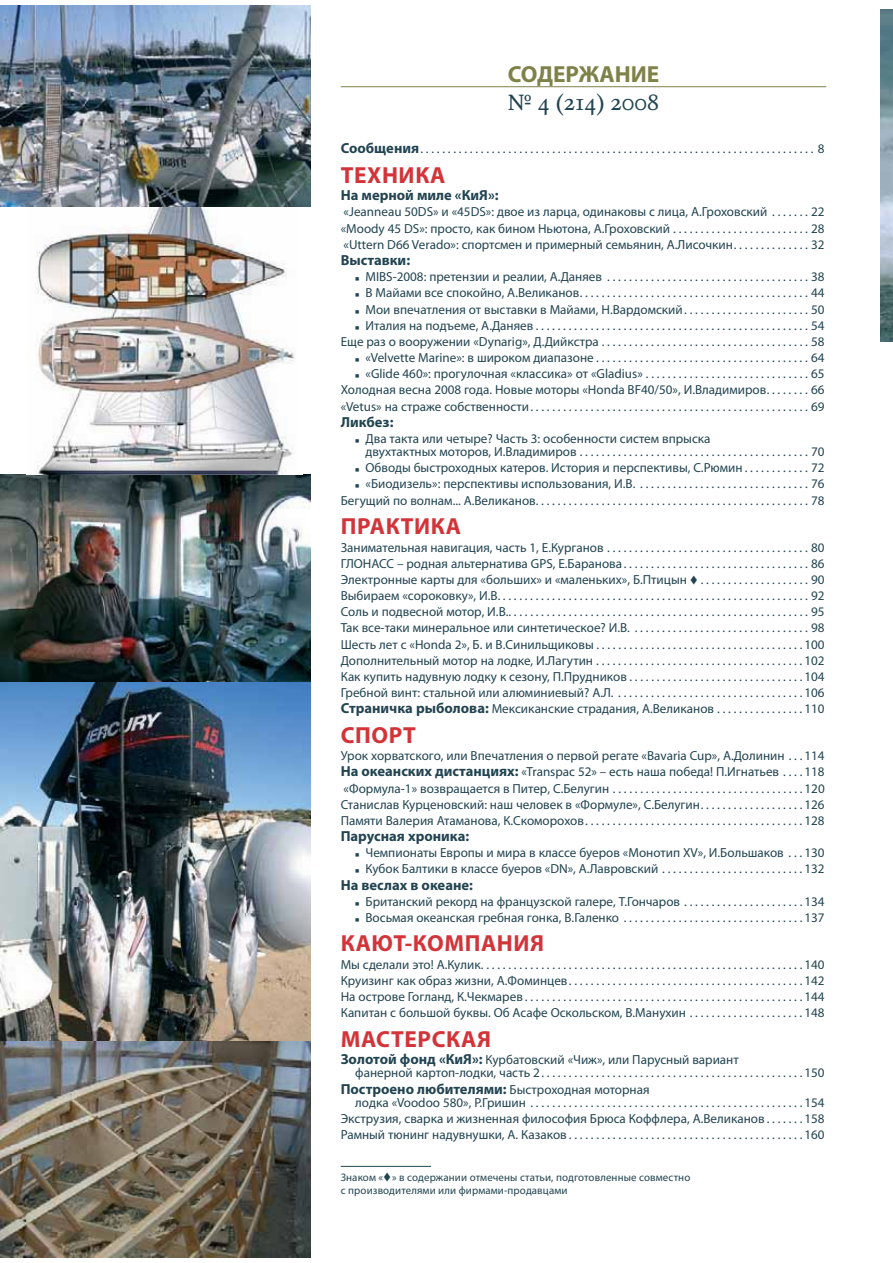
<style>
.page{position:relative;width:893px;height:1263px;background:#fff}
.page>*{position:absolute;margin:0;border:0;box-sizing:border-box;transform-origin:0 0}
.t1{font:700 23.25px "Myriad Pro";letter-spacing:.025em;color:#d23439}
.t2{font:700 23.25px "Myriad Pro";color:#7e8249}
.t3{font:21.9px "Octava SCC";color:#224451}
.t4{font:700 14.55px "Myriad Pro";color:#224451}
.t5{font:13.05px/16.2px "Myriad Pro";color:#224451;text-align:justify}
.t6{font:10.95px/13px "Myriad Pro";letter-spacing:.01em;color:#224451}
.t7{font:5.85px "Wingdings";color:#224451}
.s1{font-weight:700;font-size:14.55px}
.s2{font-weight:400;font-size:13.05px}
</style>
<div class="page">
<hr style="left:341px;top:86px;width:485px;height:1px;background:#7e8249">
<hr style="left:341px;top:1166px;width:90px;height:1px;background:#224451">
<img style="left:0;top:475px;width:310px;height:587px">
<img style="left:1px;top:1041px;width:309px;height:216px">
<img style="left:36px;top:207px;width:259px;height:267px">
<img style="left:880px;top:10px;width:12px;height:332px">
<img style="left:0;top:5px;width:310px;height:202px">
<h1 class="t2" style="left:508px;top:65px;width:153px">СОДЕРЖАНИЕ</h1>
<h2 class="t3" style="left:508px;top:90px;width:153px">№ 4 (214) 2008</h2>
<p class="t5" style="left:341px;top:142px;width:485px"><span class="s1">Сообщения</span>. . . . . . . . . . . . . . . . . . . . . . . . . . . . . . . . . . . . . . . . . . . . . . . . . . . . . . . . . . . . . . . . . . . . . . . . 8</p>
<h1 class="t1" style="left:341px;top:166px;width:106px">ТЕХНИКА</h1>
<p class="t4" style="left:341px;top:190px;width:159px">На мерной миле «КиЯ»:</p>
<p class="t5" style="left:341px;top:205px;width:485px">«Jeanneau 50DS» и «45DS»: двое из ларца, одинаковы с лица, А.Гроховский . . . . . . . 22 «Moody 45 DS»: просто, как бином Ньютона, А.Гроховский . . . . . . . . . . . . . . . . . . . . . . . . . 28 «Uttern D66 Verado»: спортсмен и примерный семьянин, А.Лисочкин. . . . . . . . . . . . . . 32</p>
<p class="t4" style="left:341px;top:255px;width:71px">Выставки:</p>
<p class="t5" style="left:341px;top:270px;width:485px;text-align:right">MIBS-2008: претензии и реалии, А.Даняев . . . . . . . . . . . . . . . . . . . . . . . . . . . . . . . . . . . . . 38<br>В Майами все спокойно, А.Великанов. . . . . . . . . . . . . . . . . . . . . . . . . . . . . . . . . . . . . . . . . . 44<br>Мои впечатления от выставки в Майами, Н.Вардомский. . . . . . . . . . . . . . . . . . . . . . . 50<br>Италия на подъеме, А.Даняев . . . . . . . . . . . . . . . . . . . . . . . . . . . . . . . . . . . . . . . . . . . . . . . . . . 54<br>Еще раз о вооружении «Dynarig», Д.Дийкстра . . . . . . . . . . . . . . . . . . . . . . . . . . . . . . . . . . . . . . 58 «Velvette Marine»: в широком диапазоне . . . . . . . . . . . . . . . . . . . . . . . . . . . . . . . . . . . . . . . 64 «Glide 460»: прогулочная «классика» от «Gladius» . . . . . . . . . . . . . . . . . . . . . . . . . . . . . . 65<br>Холодная весна 2008 года. Новые моторы «Honda BF40/50», И.Владимиров. . . . . . . . 66 «Vetus» на страже собственности. . . . . . . . . . . . . . . . . . . . . . . . . . . . . . . . . . . . . . . . . . . . . . . . . . . 69</p>
<p class="t4" style="left:341px;top:416px;width:54px">Ликбез:</p>
<p class="t5" style="left:365px;top:433px;width:460px;line-height:13.2px">Два такта или четыре? Часть 3: особенности систем впрыска<br>двухтактных моторов, И.Владимиров . . . . . . . . . . . . . . . . . . . . . . . . . . . . . . . . . . . . . . . . . . 70</p>
<p class="t5" style="left:341px;top:461px;width:485px;text-align:right">Обводы быстроходных катеров. История и перспективы, С.Рюмин . . . . . . . . . . . . 72 «Биодизель»: перспективы использования, И.В. . . . . . . . . . . . . . . . . . . . . . . . . . . . . . . . 76<br>Бегущий по волнам... А.Великанов. . . . . . . . . . . . . . . . . . . . . . . . . . . . . . . . . . . . . . . . . . . . . . . . . . 78</p>
<h1 class="t1" style="left:341px;top:517px;width:122px">ПРАКТИКА</h1>
<p class="t5" style="left:341px;top:540px;width:485px">Занимательная навигация, часть 1, Е.Курганов . . . . . . . . . . . . . . . . . . . . . . . . . . . . . . . . . . . . . 80<br>ГЛОНАСС – родная альтернатива GPS, Е.Баранова . . . . . . . . . . . . . . . . . . . . . . . . . . . . . . . . . . 86<br>Электронные карты для «больших» и «маленьких», Б.Птицын ▼ . . . . . . . . . . . . . . . . . . . . 90<br>Выбираем «сороковку», И.В. . . . . . . . . . . . . . . . . . . . . . . . . . . . . . . . . . . . . . . . . . . . . . . . . . . . . . . . . 92<br>Соль и подвесной мотор, И.В.. . . . . . . . . . . . . . . . . . . . . . . . . . . . . . . . . . . . . . . . . . . . . . . . . . . . . . . 95<br>Так все-таки минеральное или синтетическое? И.В. . . . . . . . . . . . . . . . . . . . . . . . . . . . . . . . . 98<br>Шесть лет с «Honda 2», Б. и В.Синильщиковы . . . . . . . . . . . . . . . . . . . . . . . . . . . . . . . . . . . . . . 100<br>Дополнительный мотор на лодке, И.Лагутин . . . . . . . . . . . . . . . . . . . . . . . . . . . . . . . . . . . . . . 102<br>Как купить надувную лодку к сезону, П.Прудников . . . . . . . . . . . . . . . . . . . . . . . . . . . . . . . . 104<br>Гребной винт: стальной или алюминиевый? А.Л. . . . . . . . . . . . . . . . . . . . . . . . . . . . . . . . . . . 106<br><span class="s1">Страничка рыболова:</span> Мексиканские страдания, А.Великанов . . . . . . . . . . . . . . . . 110</p>
<h1 class="t1" style="left:341px;top:726px;width:77px">СПОРТ</h1>
<p class="t5" style="left:341px;top:749px;width:485px">Урок хорватского, или Впечатления о первой регате «Bavaria Cup», А.Долинин . . . 114<br><span class="s1">На океанских дистанциях:</span> «Transpac 52» – есть наша победа! П.Игнатьев . . . . 118 «Формула-1» возвращается в Питер, С.Белугин . . . . . . . . . . . . . . . . . . . . . . . . . . . . . . . . . . . 120<br>Станислав Курценовский: наш человек в «Формуле», С.Белугин. . . . . . . . . . . . . . . . . . . 126<br>Памяти Валерия Атаманова, К.Скоморохов. . . . . . . . . . . . . . . . . . . . . . . . . . . . . . . . . . . . . . . . 128</p>
<p class="t4" style="left:341px;top:831px;width:130px">Парусная хроника:</p>
<p class="t5" style="left:365px;top:846px;width:461px">Чемпионаты Европы и мира в классе буеров «Монотип XV», И.Большаков . . . 130<br>Кубок Балтики в классе буеров «DN», А.Лавровский . . . . . . . . . . . . . . . . . . . . . . . . . . 132</p>
<p class="t4" style="left:341px;top:879px;width:134px">На веслах в океане:</p>
<p class="t5" style="left:365px;top:894px;width:461px">Британский рекорд на французской галере, Т.Гончаров . . . . . . . . . . . . . . . . . . . . . . 134<br>Восьмая океанская гребная гонка, В.Галенко . . . . . . . . . . . . . . . . . . . . . . . . . . . . . . . . . 137</p>
<h1 class="t1" style="left:341px;top:935px;width:205px">КАЮТ-КОМПАНИЯ</h1>
<p class="t5" style="left:341px;top:957px;width:485px">Мы сделали это! А.Кулик. . . . . . . . . . . . . . . . . . . . . . . . . . . . . . . . . . . . . . . . . . . . . . . . . . . . . . . . . . . 140<br>Круизинг как образ жизни, А.Фоминцев. . . . . . . . . . . . . . . . . . . . . . . . . . . . . . . . . . . . . . . . . . . 142<br>На острове Гогланд, К.Чекмарев . . . . . . . . . . . . . . . . . . . . . . . . . . . . . . . . . . . . . . . . . . . . . . . . . . . 144<br>Капитан с большой буквы. Об Асафе Оскольском, В.Манухин . . . . . . . . . . . . . . . . . . . . . 148</p>
<h1 class="t1" style="left:341px;top:1030px;width:152px">МАСТЕРСКАЯ</h1>
<p class="t5" style="left:355px;top:1054px;width:471px;line-height:13.2px;text-indent:-15px"><span class="s1">Золотой фонд «КиЯ»:</span> Курбатовский «Чиж», или Парусный вариант<br>фанерной картоп-лодки, часть 2 . . . . . . . . . . . . . . . . . . . . . . . . . . . . . . . . . . . . . . . . . . . . . . . . 150</p>
<p class="t4" style="left:341px;top:1083px;width:310px">Построено любителями: <span class="s2">Быстроходная моторная</span></p>
<p class="t5" style="left:341px;top:1095px;width:485px;text-indent:15px">лодка «Voodoo 580», Р.Гришин . . . . . . . . . . . . . . . . . . . . . . . . . . . . . . . . . . . . . . . . . . . . . . . . . . 154<br>Экструзия, сварка и жизненная философия Брюса Коффлера, А.Великанов . . . . . . . 158<br>Рамный тюнинг надувнушки, А. Казаков . . . . . . . . . . . . . . . . . . . . . . . . . . . . . . . . . . . . . . . . . . . 160</p>
<p class="t7" style="left:355px;top:276px;width:6px">■</p>
<p class="t7" style="left:355px;top:292px;width:6px">■</p>
<p class="t7" style="left:355px;top:308px;width:6px">■</p>
<p class="t7" style="left:355px;top:324px;width:6px">■</p>
<p class="t7" style="left:355px;top:357px;width:6px">■</p>
<p class="t7" style="left:355px;top:373px;width:6px">■</p>
<p class="t7" style="left:355px;top:438px;width:6px">■</p>
<p class="t7" style="left:355px;top:467px;width:6px">■</p>
<p class="t7" style="left:355px;top:483px;width:6px">■</p>
<p class="t7" style="left:355px;top:852px;width:6px">■</p>
<p class="t7" style="left:355px;top:868px;width:6px">■</p>
<p class="t7" style="left:355px;top:900px;width:6px">■</p>
<p class="t7" style="left:355px;top:917px;width:6px">■</p>
<p class="t6" style="left:341px;top:1172px;width:351px">Знаком «▼» в содержании отмечены статьи, подготовленные совместно с производителями или фирмами-продавцами</p>
</div>
